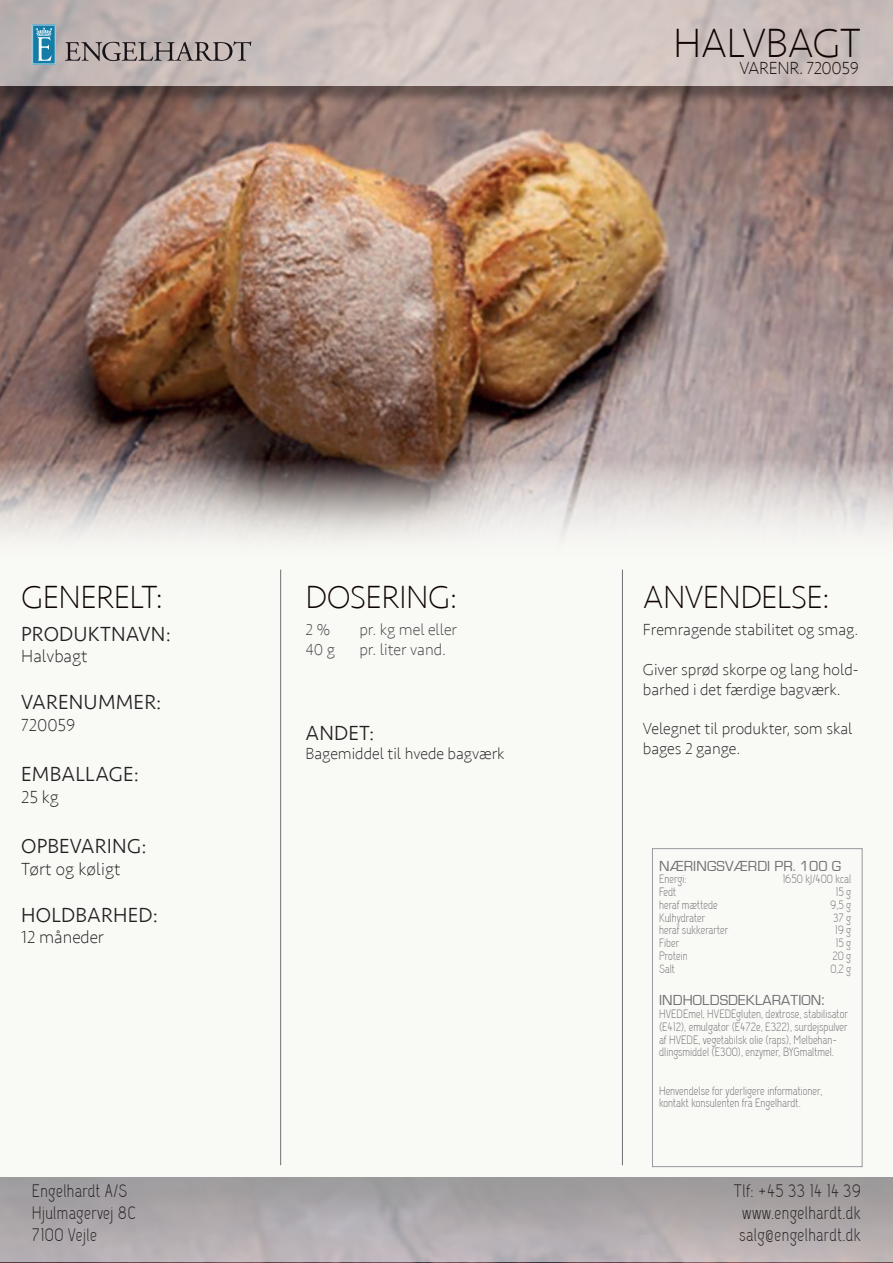
<style>
.page{position:relative;width:893px;height:1263px;background:#fff}
.page>*{position:absolute;margin:0;border:0;box-sizing:border-box;transform-origin:0 0}
.t1{font:200 42px "Seravek";letter-spacing:-.02em;color:#0f0500}
.t2{font:200 33px "Seravek";letter-spacing:-.02em;color:#0f0500}
.t3{font:300 21px "Seravek";letter-spacing:.01em;color:#231f20}
.t4{font:18px/21.6px "Capsuula";letter-spacing:.02em;color:#231f20}
.t5{font:200 18px "Seravek";color:#231f20}
.t6{font:200 18px "Seravek";letter-spacing:-.02em;color:#0f0500}
.t7{font:200 16.5px/19.8px "Seravek";color:#231f20}
.t8{font:200 16.5px "Seravek";color:#3e3e3f}
.t9{font:15px "Eurostile";letter-spacing:.01em;color:#6c6d70}
.t10{font:12px/12.8px "Capsuula";color:#6c6d70}
.s1{font-size:16.5px}
</style>
<div class="page">
<div style="left:0;top:1176px;width:893px;height:86px;background:linear-gradient(to bottom,#9b999a,#bfb6ba)"></div>
<div style="left:0;top:410px;width:893px;height:766px;background:#f9f9f6"></div>
<img style="left:0;top:105px;width:893px;height:435px">
<div style="left:0;top:0;width:893px;height:105px;background:#231f20;opacity:.75"></div>
<svg style="left:0;top:0;width:893px;height:86px;background:#cbbfbc"></svg>
<div style="left:652px;top:848px;width:210px;height:319px;border:1px solid #97999c"></div>
<hr style="left:280px;top:570px;width:1px;height:595px;background:#6f7073">
<hr style="left:622px;top:570px;width:1px;height:595px;background:#6f7073">
<svg style="left:65px;top:41px;width:186px;height:20px;background:#9a908f"></svg>
<svg style="left:32px;top:24px;width:24px;height:41px"></svg>
<h1 class="t1" style="left:673px;top:18px;width:189px">HALVBAGT</h1>
<h3 class="t6" style="left:739px;top:57px;width:121px">VARENR. 720059</h3>
<h2 class="t2" style="left:21px;top:577px;width:143px">GENERELT:</h2>
<h3 class="t3" style="left:21px;top:621px;width:151px">PRODUKTNAVN:</h3>
<h3 class="t5" style="left:21px;top:646px;width:68px">Halvbagt</h3>
<h3 class="t3" style="left:21px;top:690px;width:142px">VARENUMMER:</h3>
<h3 class="t5" style="left:21px;top:714px;width:56px">720059</h3>
<h3 class="t3" style="left:21px;top:762px;width:119px">EMBALLAGE:</h3>
<h3 class="t5" style="left:21px;top:786px;width:39px">25 kg</h3>
<h3 class="t3" style="left:21px;top:834px;width:127px">OPBEVARING:</h3>
<h3 class="t5" style="left:21px;top:858px;width:101px">Tørt og køligt</h3>
<h3 class="t3" style="left:21px;top:902px;width:138px">HOLDBARHED:</h3>
<h3 class="t5" style="left:21px;top:926px;width:84px">12 måneder</h3>
<h2 class="t2" style="left:305px;top:577px;width:153px">DOSERING:</h2>
<h3 class="t8" style="left:305px;top:620px;width:27px">2 %</h3>
<h3 class="t8" style="left:359px;top:620px;width:99px">pr. kg mel eller</h3>
<h3 class="t8" style="left:305px;top:640px;width:31px">40 g</h3>
<h3 class="t8" style="left:359px;top:640px;width:88px">pr. liter vand.</h3>
<h3 class="t3" style="left:305px;top:720px;width:70px">ANDET:</h3>
<h3 class="t7" style="left:305px;top:744px;width:201px">Bagemiddel til hvede bagværk</h3>
<h2 class="t2" style="left:643px;top:577px;width:189px">ANVENDELSE:</h2>
<h3 class="t7" style="left:643px;top:620px;width:217px">Fremragende stabilitet og smag.</h3>
<h3 class="t7" style="left:643px;top:660px;width:217px">Giver sprød skorpe og lang hold&shy;barhed i det færdige bagværk.</h3>
<h3 class="t7" style="left:643px;top:719px;width:211px">Velegnet til produkter, som skal bages 2 gange.</h3>
<p class="t9" style="left:659px;top:858px;width:184px">NÆRINGSVÆRDI PR. 100 G</p>
<p class="t10" style="left:659px;top:874px;width:29px">Energi:</p>
<p class="t10" style="left:782px;top:874px;width:70px">1650 kJ/400 kcal</p>
<p class="t10" style="left:659px;top:887px;width:19px">Fedt</p>
<p class="t10" style="left:835px;top:887px;width:17px">15 g</p>
<p class="t10" style="left:659px;top:899px;width:60px">heraf mættede</p>
<p class="t10" style="left:830px;top:899px;width:23px">9,5 g</p>
<p class="t10" style="left:659px;top:912px;width:48px">Kulhydrater</p>
<p class="t10" style="left:833px;top:912px;width:20px">37 g</p>
<p class="t10" style="left:659px;top:925px;width:71px">heraf sukkerarter</p>
<p class="t10" style="left:835px;top:925px;width:18px">19 g</p>
<p class="t10" style="left:659px;top:938px;width:22px">Fiber</p>
<p class="t10" style="left:835px;top:938px;width:17px">15 g</p>
<p class="t10" style="left:659px;top:950px;width:30px">Protein</p>
<p class="t10" style="left:832px;top:950px;width:20px">20 g</p>
<p class="t10" style="left:659px;top:963px;width:17px">Salt</p>
<p class="t10" style="left:830px;top:963px;width:22px">0,2 g</p>
<p class="t9" style="left:659px;top:992px;width:167px">INDHOLDSDEKLARATION<span class="s1">:</span></p>
<p class="t10" style="left:659px;top:1008px;width:190px">HVEDEmel, HVEDEgluten, dextrose, stabilisator (E412), emulgator (E472e, E322), surdejspulver af HVEDE, vegetabilsk olie (raps), Melbehan&shy;dlingsmiddel (E300), enzymer, BYGmaltmel.</p>
<p class="t10" style="left:659px;top:1085px;width:165px">Henvendelse for yderligere informationer, kontakt konsulenten fra Engelhardt.</p>
<h3 class="t4" style="left:32px;top:1182px;width:106px">Engelhardt A/S<br>Hjulmagervej 8C<br>7100 Vejle</h3>
<h3 class="t4" style="left:734px;top:1182px;width:129px;text-align:justify">Tlf: +45 33 14 14 39 www.engelhardt.dk salg@engelhardt.dk</h3>
</div>
